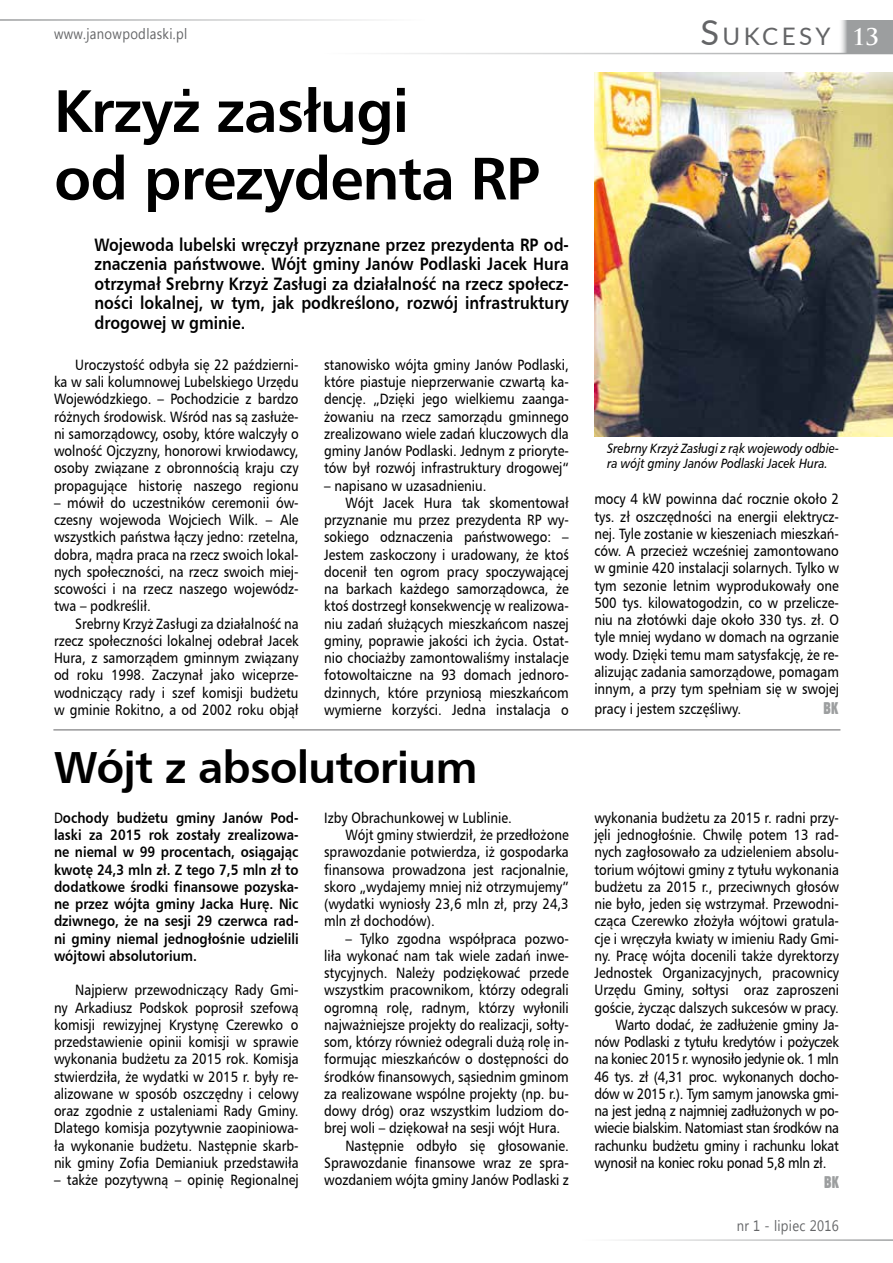
<style>
.page{position:relative;width:893px;height:1263px;background:#fff}
.page>*{position:absolute;margin:0;border:0;box-sizing:border-box;transform-origin:0 0}
.t1{font:60px/67.5px "Humanist 777 L2 Bold B";letter-spacing:-.02em;color:#000}
.t2{font:45px "Humanist 777 L2 Bold B";letter-spacing:-.02em;color:#000}
.t3{font:24.15px "Lato";letter-spacing:.145em;color:#646567}
.t4{font:18px/19.5px "Humanist 777 L2 Bold B";color:#000;text-align:justify;scale:.87 1}
.t5{font:16.5px "Gothic 821 Condensed L2";color:#9c9e9f}
.t6{font:15px/17.2px "Humanist 777 L2 Roman B";color:#000;text-align:justify;scale:.87 1}
.t7{font:15px "Humanist 777 L2 Roman B";letter-spacing:-.02em;color:#000;scale:.87 1}
.t8{font:15px/17.2px "Humanist 777 L2 Bold B";color:#000;text-align:justify;scale:.87 1}
.t9{font:15px "Lao UI";letter-spacing:.025em;color:#646567;scale:.87 1}
.t10{font:13.5px/15px "Humanist 777 L2 Italic B";color:#000;scale:.87 1}
.s1{font-size:34.5px}
.s2{font-family:"Trajan Pro";font-weight:700;font-size:22.5px;color:#fff}
.s3{font-family:"Humanist 777 L2 Roman B"}
</style>
<div class="page">
<hr style="left:582px;top:1239px;width:311px;height:2px;background:#9c9e9f">
<div style="left:839px;top:20px;width:54px;height:33px;background:#9c9e9f"></div>
<hr style="left:324px;top:53px;width:569px;height:1px;background:#9c9e9f">
<hr style="left:0;top:19px;width:425px;height:2px;background:#9c9e9f">
<img style="left:594px;top:72px;width:299px;height:365px">
<hr style="left:53px;top:729px;width:787px;height:1px;background:#646567">
<p class="t9" style="left:54px;top:24px;width:155px">www.janowpodlaski.pl</p>
<h3 class="t3" style="left:700px;top:19px;width:180px"><span class="s1">S</span>UKCESY <span class="s2">13</span></h3>
<h1 class="t1" style="left:54px;top:75px;width:487px">Krzyż zasługi<br>od prezydenta RP</h1>
<p class="t4" style="left:94px;top:234px;width:547px">Wojewoda lubelski wręczył przyznane przez prezydenta RP od&shy;znaczenia państwowe. Wójt gminy Janów Podlaski Jacek Hura otrzymał Srebrny Krzyż Zasługi za działalność na rzecz społecz&shy;ności lokalnej, w tym, jak podkreślono, rozwój infrastruktury drogowej w gminie.</p>
<p class="t6" style="left:54px;top:356px;width:283px;text-indent:21px">Uroczystość odbyła się 22 październi&shy;ka w sali kolumnowej Lubelskiego Urzędu Wojewódzkiego. – Pochodzicie z bardzo różnych środowisk. Wśród nas są zasłuże&shy;ni samorządowcy, osoby, które walczyły o wolność Ojczyzny, honorowi krwiodawcy, osoby związane z obronnością kraju czy propagujące historię naszego regionu</p>
<p class="t6" style="left:54px;top:494px;width:283px">– mówił do uczestników ceremonii ów&shy;czesny wojewoda Wojciech Wilk. – Ale wszystkich państwa łączy jedno: rzetelna, dobra, mądra praca na rzecz swoich lokal&shy;nych społeczności, na rzecz swoich miej&shy;scowości i na rzecz naszego wojewódz&shy;twa – podkreślił.</p>
<p class="t6" style="left:54px;top:614px;width:283px;text-indent:21px">Srebrny Krzyż Zasługi za działalność na rzecz społeczności lokalnej odebrał Jacek Hura, z samorządem gminnym związany od roku 1998. Zaczynał jako wiceprze&shy;wodniczący rady i szef komisji budżetu w gminie Rokitno, a od 2002 roku objął</p>
<p class="t6" style="left:324px;top:356px;width:283px">stanowisko wójta gminy Janów Podlaski, które piastuje nieprzerwanie czwartą ka&shy;dencję. „Dzięki jego wielkiemu zaanga&shy;żowaniu na rzecz samorządu gminnego zrealizowano wiele zadań kluczowych dla gminy Janów Podlaski. Jednym z prioryte&shy;tów był rozwój infrastruktury drogowej“</p>
<p class="t6" style="left:324px;top:476px;width:188px">– napisano w uzasadnieniu.</p>
<p class="t6" style="left:345px;top:494px;width:258px">Wójt Jacek Hura tak skomentował</p>
<p class="t6" style="left:324px;top:511px;width:283px">przyznanie mu przez prezydenta RP wy-</p>
<p class="t6" style="left:324px;top:528px;width:283px">sokiego odznaczenia państwowego: –</p>
<p class="t6" style="left:324px;top:545px;width:283px">Jestem zaskoczony i uradowany, że ktoś</p>
<p class="t6" style="left:324px;top:563px;width:283px">docenił ten ogrom pracy spoczywającej</p>
<p class="t6" style="left:324px;top:580px;width:283px">na barkach każdego samorządowca, że</p>
<p class="t6" style="left:324px;top:597px;width:283px">ktoś dostrzegł konsekwencję w realizowa-</p>
<p class="t6" style="left:324px;top:614px;width:283px">niu zadań służących mieszkańcom naszej</p>
<p class="t6" style="left:324px;top:632px;width:283px">gminy, poprawie jakości ich życia. Ostat-</p>
<p class="t6" style="left:324px;top:649px;width:283px">nio chociażby zamontowaliśmy instalacje</p>
<p class="t6" style="left:324px;top:666px;width:283px">fotowoltaiczne na 93 domach jednoro-</p>
<p class="t6" style="left:324px;top:683px;width:283px">dzinnych, które przyniosą mieszkańcom</p>
<p class="t6" style="left:324px;top:701px;width:283px">wymierne korzyści. Jedna instalacja o</p>
<h2 class="t2" style="left:54px;top:738px;width:425px">Wójt z absolutorium</h2>
<p class="t8" style="left:54px;top:808px;width:283px"><span class="s3">D</span>ochody budżetu gminy Janów Pod&shy;laski za 2015 rok zostały zrealizowa&shy;ne niemal w 99 procentach, osiągając kwotę 24,3 mln zł. Z tego 7,5 mln zł to dodatkowe środki finansowe pozyska&shy;ne przez wójta gminy Jacka Hurę. Nic dziwnego, że na sesji 29 czerwca rad&shy;ni gminy niemal jednogłośnie udzielili wójtowi absolutorium.</p>
<p class="t6" style="left:54px;top:981px;width:283px;text-indent:21px">Najpierw przewodniczący Rady Gmi&shy;ny Arkadiusz Podskok poprosił szefową komisji rewizyjnej Krystynę Czerewko o przedstawienie opinii komisji w sprawie wykonania budżetu za 2015 rok. Komisja stwierdziła, że wydatki w 2015 r. były re&shy;alizowane w sposób oszczędny i celowy oraz zgodnie z ustaleniami Rady Gminy.<br>Dlatego komisja pozytywnie zaopiniowa&shy;ła wykonanie budżetu. Następnie skarb&shy;nik gminy Zofia Demianiuk przedstawiła</p>
<p class="t6" style="left:54px;top:1171px;width:283px">– także pozytywną – opinię Regionalnej</p>
<p class="t6" style="left:324px;top:808px;width:217px">Izby Obrachunkowej w Lublinie.</p>
<p class="t6" style="left:345px;top:826px;width:258px">Wójt gminy stwierdził, że przedłożone</p>
<p class="t6" style="left:324px;top:843px;width:283px">sprawozdanie potwierdza, iż gospodarka</p>
<p class="t6" style="left:324px;top:860px;width:283px">finansowa prowadzona jest racjonalnie,</p>
<p class="t6" style="left:324px;top:877px;width:283px">skoro „wydajemy mniej niż otrzymujemy”</p>
<p class="t6" style="left:324px;top:895px;width:283px">(wydatki wyniosły 23,6 mln zł, przy 24,3</p>
<p class="t6" style="left:324px;top:912px;width:129px">mln zł dochodów).</p>
<p class="t6" style="left:345px;top:929px;width:258px">– Tylko zgodna współpraca pozwo-</p>
<p class="t6" style="left:324px;top:946px;width:283px">liła wykonać nam tak wiele zadań inwe-</p>
<p class="t6" style="left:324px;top:964px;width:283px">stycyjnych. Należy podziękować przede</p>
<p class="t6" style="left:324px;top:981px;width:283px">wszystkim pracownikom, którzy odegrali</p>
<p class="t6" style="left:324px;top:998px;width:283px">ogromną rolę, radnym, którzy wyłonili</p>
<p class="t6" style="left:324px;top:1015px;width:283px">najważniejsze projekty do realizacji, sołty-</p>
<p class="t6" style="left:324px;top:1033px;width:283px">som, którzy również odegrali dużą rolę in-</p>
<p class="t6" style="left:324px;top:1050px;width:283px">formując mieszkańców o dostępności do</p>
<p class="t6" style="left:324px;top:1067px;width:283px">środków finansowych, sąsiednim gminom</p>
<p class="t6" style="left:324px;top:1084px;width:283px">za realizowane wspólne projekty (np. bu-</p>
<p class="t6" style="left:324px;top:1102px;width:283px">dowy dróg) oraz wszystkim ludziom do-</p>
<p class="t6" style="left:324px;top:1119px;width:273px">brej woli – dziękował na sesji wójt Hura.</p>
<p class="t6" style="left:345px;top:1136px;width:258px">Następnie odbyło się głosowanie.</p>
<p class="t6" style="left:324px;top:1153px;width:283px">Sprawozdanie finansowe wraz ze spra-</p>
<p class="t6" style="left:324px;top:1171px;width:283px">wozdaniem wójta gminy Janów Podlaski z</p>
<p class="t10" style="left:607px;top:440px;width:268px">Srebrny Krzyż Zasługi z rąk wojewody odbie&shy;ra wójt gminy Janów Podlaski Jacek Hura.</p>
<p class="t6" style="left:594px;top:490px;width:283px">mocy 4 kW powinna dać rocznie około 2 tys. zł oszczędności na energii elektrycz&shy;nej. Tyle zostanie w kieszeniach mieszkań&shy;ców. A przecież wcześniej zamontowano w gminie 420 instalacji solarnych. Tylko w tym sezonie letnim wyprodukowały one 500 tys. kilowatogodzin, co w przelicze&shy;niu na złotówki daje około 330 tys. zł. O tyle mniej wydano w domach na ogrzanie wody. Dzięki temu mam satysfakcję, że re&shy;alizując zadania samorządowe, pomagam innym, a przy tym spełniam się w swojej</p>
<p class="t6" style="left:594px;top:699px;width:170px">pracy i jestem szczęśliwy.</p>
<p class="t5" style="left:823px;top:698px;width:16px">BK</p>
<p class="t6" style="left:594px;top:808px;width:283px">wykonania budżetu za 2015 r. radni przy-</p>
<p class="t6" style="left:594px;top:826px;width:283px">jęli jednogłośnie. Chwilę potem 13 rad-</p>
<p class="t6" style="left:594px;top:843px;width:283px">nych zagłosowało za udzieleniem absolu-</p>
<p class="t6" style="left:594px;top:860px;width:283px">torium wójtowi gminy z tytułu wykonania</p>
<p class="t6" style="left:594px;top:877px;width:283px">budżetu za 2015 r., przeciwnych głosów</p>
<p class="t6" style="left:594px;top:895px;width:283px">nie było, jeden się wstrzymał. Przewodni-</p>
<p class="t6" style="left:594px;top:912px;width:283px">cząca Czerewko złożyła wójtowi gratula-</p>
<p class="t6" style="left:594px;top:929px;width:283px">cje i wręczyła kwiaty w imieniu Rady Gmi-</p>
<p class="t6" style="left:594px;top:946px;width:283px">ny. Pracę wójta docenili także dyrektorzy</p>
<p class="t6" style="left:594px;top:964px;width:283px">Jednostek Organizacyjnych, pracownicy</p>
<p class="t6" style="left:594px;top:981px;width:283px">Urzędu Gminy, sołtysi oraz zaproszeni</p>
<p class="t6" style="left:594px;top:998px;width:283px">goście, życząc dalszych sukcesów w pracy.</p>
<p class="t7" style="left:616px;top:1015px;width:258px">Warto dodać, że zadłużenie gminy Ja-</p>
<p class="t7" style="left:594px;top:1032px;width:283px">nów Podlaski z tytułu kredytów i pożyczek</p>
<p class="t7" style="left:594px;top:1049px;width:283px">na koniec 2015 r. wynosiło jedynie ok. 1 mln</p>
<p class="t7" style="left:594px;top:1067px;width:283px">46 tys. zł (4,31 proc. wykonanych docho-</p>
<p class="t7" style="left:594px;top:1084px;width:283px">dów w 2015 r.). Tym samym janowska gmi-</p>
<p class="t7" style="left:594px;top:1101px;width:283px">na jest jedną z najmniej zadłużonych w po-</p>
<p class="t7" style="left:594px;top:1118px;width:283px">wiecie bialskim. Natomiast stan środków na</p>
<p class="t7" style="left:594px;top:1136px;width:283px">rachunku budżetu gminy i rachunku lokat</p>
<p class="t7" style="left:594px;top:1153px;width:268px">wynosił na koniec roku ponad 5,8 mln zł.</p>
<p class="t5" style="left:824px;top:1172px;width:16px">BK</p>
<p class="t9" style="left:737px;top:1216px;width:119px">nr 1 - lipiec 2016</p>
</div>
